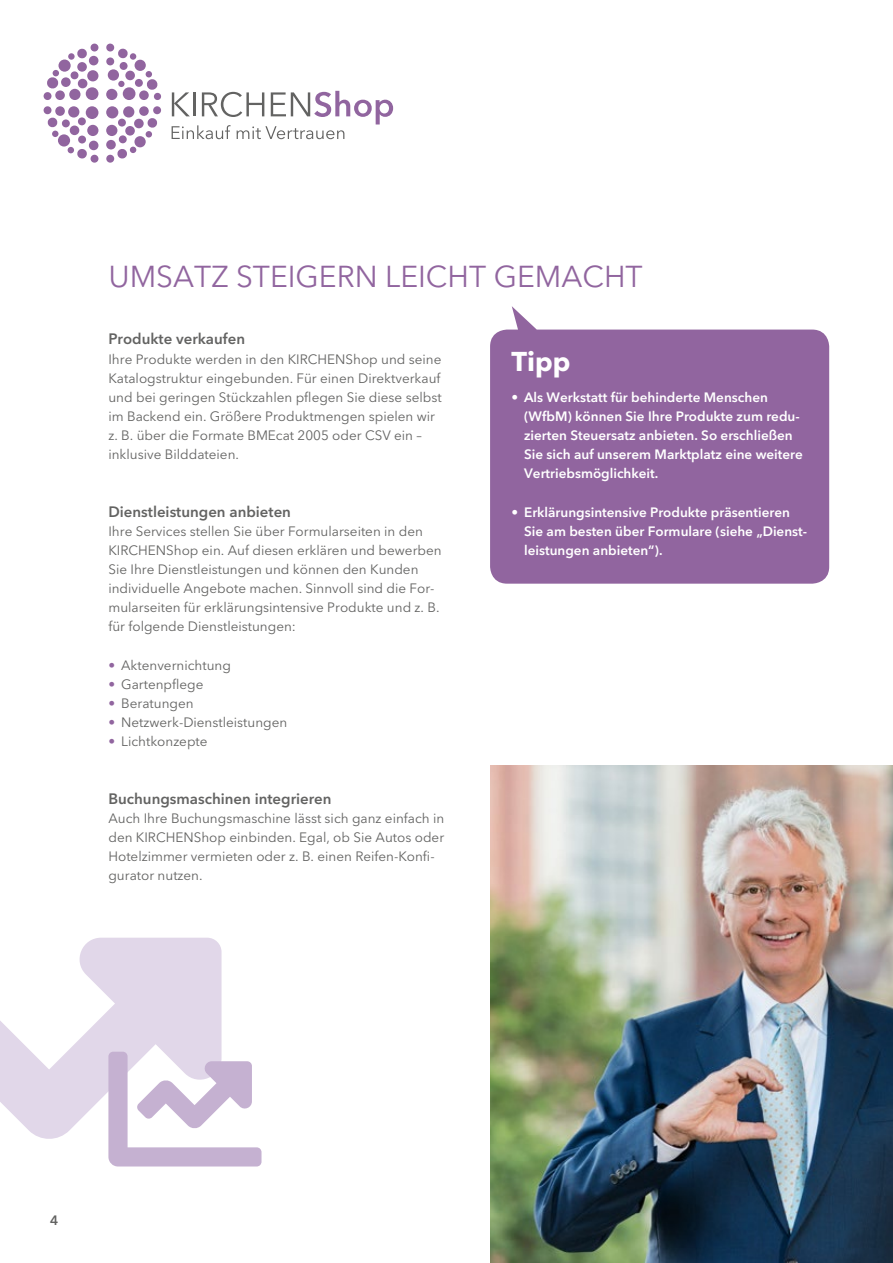
<style>
.page{position:relative;width:893px;height:1263px;background:#fff}
.page>*{position:absolute;margin:0;border:0;box-sizing:border-box;transform-origin:0 0}
.t1{font:30px "Avenir Next LT Pro";color:#91659f}
.t2{font:700 27px "Avenir Next LT Pro";color:#fff}
.t3{font:600 15px "Avenir Next LT Pro";color:#636362}
.t4{font:13.5px/19.2px "Avenir Next LT Pro";color:#636362}
.t5{font:600 13.5px/19.2px "Avenir Next LT Pro";color:#fff}
.t6{font:600 13.5px "Avenir Next LT Pro";color:#636362}
.s1{font-weight:600;color:#91659f}
</style>
<div class="page">
<img style="left:490px;top:765px;width:403px;height:498px">
<div style="left:106px;top:89px;width:11px;height:11px;background:#91659f;border-radius:50%"></div>
<div style="left:86px;top:87px;width:12px;height:13px;background:#91659f;border-radius:50%"></div>
<div style="left:108px;top:69px;width:11px;height:12px;background:#91659f;border-radius:50%"></div>
<div style="left:87px;top:70px;width:11px;height:11px;background:#91659f;border-radius:50%"></div>
<div style="left:106px;top:125px;width:11px;height:11px;background:#91659f;border-radius:50%"></div>
<div style="left:87px;top:125px;width:11px;height:11px;background:#91659f;border-radius:50%"></div>
<div style="left:69px;top:89px;width:12px;height:11px;background:#91659f;border-radius:50%"></div>
<div style="left:123px;top:87px;width:12px;height:13px;background:#91659f;border-radius:50%"></div>
<div style="left:68px;top:106px;width:11px;height:12px;background:#91659f;border-radius:50%"></div>
<div style="left:123px;top:106px;width:11px;height:12px;background:#91659f;border-radius:50%"></div>
<div style="left:106px;top:106px;width:12px;height:12px;background:#91659f;border-radius:50%"></div>
<div style="left:86px;top:106px;width:12px;height:13px;background:#91659f;border-radius:50%"></div>
<div style="left:58px;top:60px;width:13px;height:12px;background:#91659f;border-radius:50%"></div>
<div style="left:134px;top:136px;width:12px;height:11px;background:#91659f;border-radius:50%"></div>
<svg style="left:77px;top:48px;width:10px;height:11px"></svg>
<svg style="left:147px;top:118px;width:10px;height:10px"></svg>
<div style="left:58px;top:134px;width:12px;height:13px;background:#91659f;border-radius:50%"></div>
<div style="left:135px;top:60px;width:11px;height:11px;background:#91659f;border-radius:50%"></div>
<svg style="left:118px;top:48px;width:10px;height:11px"></svg>
<div style="left:71px;top:71px;width:7px;height:8px;background:#91659f;border-radius:50%"></div>
<div style="left:78px;top:79px;width:9px;height:9px;background:#91659f;border-radius:50%"></div>
<div style="left:118px;top:119px;width:8px;height:8px;background:#91659f;border-radius:50%"></div>
<div style="left:125px;top:126px;width:10px;height:10px;background:#91659f;border-radius:50%"></div>
<div style="left:118px;top:81px;width:7px;height:6px;background:#91659f;border-radius:50%"></div>
<div style="left:125px;top:71px;width:10px;height:9px;background:#91659f;border-radius:50%"></div>
<div style="left:70px;top:126px;width:9px;height:9px;background:#91659f;border-radius:50%"></div>
<div style="left:78px;top:117px;width:8px;height:8px;background:#91659f;border-radius:50%"></div>
<div style="left:78px;top:136px;width:8px;height:7px;background:#91659f;border-radius:50%"></div>
<div style="left:89px;top:141px;width:9px;height:9px;background:#91659f;border-radius:50%"></div>
<div style="left:106px;top:140px;width:10px;height:9px;background:#91659f;border-radius:50%"></div>
<div style="left:89px;top:56px;width:9px;height:9px;background:#91659f;border-radius:50%"></div>
<div style="left:106px;top:57px;width:8px;height:8px;background:#91659f;border-radius:50%"></div>
<div style="left:91px;top:44px;width:7px;height:8px;background:#91659f;border-radius:50%"></div>
<div style="left:106px;top:44px;width:8px;height:8px;background:#91659f;border-radius:50%"></div>
<div style="left:91px;top:155px;width:7px;height:8px;background:#91659f;border-radius:50%"></div>
<div style="left:106px;top:155px;width:8px;height:8px;background:#91659f;border-radius:50%"></div>
<div style="left:119px;top:135px;width:8px;height:8px;background:#91659f;border-radius:50%"></div>
<div style="left:77px;top:62px;width:10px;height:10px;background:#91659f;border-radius:50%"></div>
<div style="left:120px;top:62px;width:8px;height:8px;background:#91659f;border-radius:50%"></div>
<div style="left:62px;top:119px;width:8px;height:8px;background:#91659f;border-radius:50%"></div>
<div style="left:134px;top:119px;width:10px;height:9px;background:#91659f;border-radius:50%"></div>
<div style="left:61px;top:77px;width:10px;height:10px;background:#91659f;border-radius:50%"></div>
<div style="left:135px;top:79px;width:8px;height:8px;background:#91659f;border-radius:50%"></div>
<div style="left:55px;top:106px;width:10px;height:10px;background:#91659f;border-radius:50%"></div>
<div style="left:139px;top:106px;width:10px;height:10px;background:#91659f;border-radius:50%"></div>
<div style="left:55px;top:90px;width:10px;height:10px;background:#91659f;border-radius:50%"></div>
<div style="left:139px;top:90px;width:10px;height:10px;background:#91659f;border-radius:50%"></div>
<div style="left:44px;top:106px;width:8px;height:8px;background:#91659f;border-radius:50%"></div>
<div style="left:44px;top:92px;width:8px;height:8px;background:#91659f;border-radius:50%"></div>
<div style="left:153px;top:106px;width:8px;height:8px;background:#91659f;border-radius:50%"></div>
<div style="left:154px;top:93px;width:7px;height:7px;background:#91659f;border-radius:50%"></div>
<svg style="left:47px;top:117px;width:11px;height:20px"></svg>
<div style="left:146px;top:131px;width:6px;height:7px;background:#91659f;border-radius:50%"></div>
<svg style="left:47px;top:70px;width:12px;height:19px"></svg>
<svg style="left:146px;top:71px;width:12px;height:19px"></svg>
<svg style="left:68px;top:147px;width:19px;height:12px"></svg>
<svg style="left:117px;top:147px;width:19px;height:12px"></svg>
<div style="left:68px;top:53px;width:7px;height:7px;background:#91659f;border-radius:50%"></div>
<div style="left:130px;top:53px;width:6px;height:7px;background:#91659f;border-radius:50%"></div>
<svg style="left:172px;top:91px;width:221px;height:48px"></svg>
<svg style="left:490px;top:306px;width:339px;height:278px;fill:#91659f"></svg>
<svg style="left:0;top:938px;width:222px;height:201px;fill:#e1d7e9"></svg>
<svg style="left:108px;top:1052px;width:153px;height:114px"></svg>
<h1 class="t1" style="left:108px;top:259px;width:536px">UMSATZ STEIGERN LEICHT GEMACHT</h1>
<p class="t3" style="left:108px;top:330px;width:138px">Produkte verkaufen</p>
<p class="t4" style="left:108px;top:349px;width:335px">Ihre Produkte werden in den KIRCHENShop und seine Katalogstruktur eingebunden. Für einen Direktverkauf und bei geringen Stückzahlen pflegen Sie diese selbst im Backend ein. Größere Produktmengen spielen wir z. B. über die Formate BMEcat 2005 oder CSV ein – inklusive Bilddateien.</p>
<p class="t3" style="left:108px;top:502px;width:184px">Dienstleistungen anbieten</p>
<p class="t4" style="left:108px;top:521px;width:335px">Ihre Services stellen Sie über Formularseiten in den KIRCHENShop ein. Auf diesen erklären und bewerben Sie Ihre Dienstleistungen und können den Kunden individuelle Angebote machen. Sinnvoll sind die For&shy;mularseiten für erklärungsintensive Produkte und z. B. für folgende Dienstleistungen:</p>
<p class="t4" style="left:108px;top:655px;width:124px"><span class="s1">•</span> Aktenvernichtung</p>
<p class="t4" style="left:108px;top:675px;width:97px"><span class="s1">•</span> Gartenpflege</p>
<p class="t4" style="left:108px;top:694px;width:87px"><span class="s1">•</span> Beratungen</p>
<p class="t4" style="left:108px;top:713px;width:180px"><span class="s1">•</span> Netzwerk-Dienstleistungen</p>
<p class="t4" style="left:108px;top:732px;width:101px"><span class="s1">•</span> Lichtkonzepte</p>
<p class="t3" style="left:108px;top:789px;width:225px">Buchungsmaschinen integrieren</p>
<p class="t4" style="left:108px;top:808px;width:337px">Auch Ihre Buchungsmaschine lässt sich ganz einfach in den KIRCHENShop einbinden. Egal, ob Sie Autos oder Hotelzimmer vermieten oder z. B. einen Reifen-Konfi&shy;gurator nutzen.</p>
<h2 class="t2" style="left:511px;top:345px;width:61px">Tipp</h2>
<p class="t5" style="left:524px;top:387px;width:280px;text-indent:-13px">• Als Werkstatt für behinderte Menschen (WfbM) können Sie Ihre Produkte zum redu&shy;zierten Steuersatz anbieten. So erschließen Sie sich auf unserem Marktplatz eine weitere Vertriebsmöglichkeit.</p>
<p class="t5" style="left:524px;top:502px;width:285px;text-indent:-13px">• Erklärungsintensive Produkte präsentieren<br>Sie am besten über Formulare (siehe „Dienst&shy;leistungen anbieten“).</p>
<p class="t6" style="left:50px;top:1212px;width:10px">4</p>
</div>
